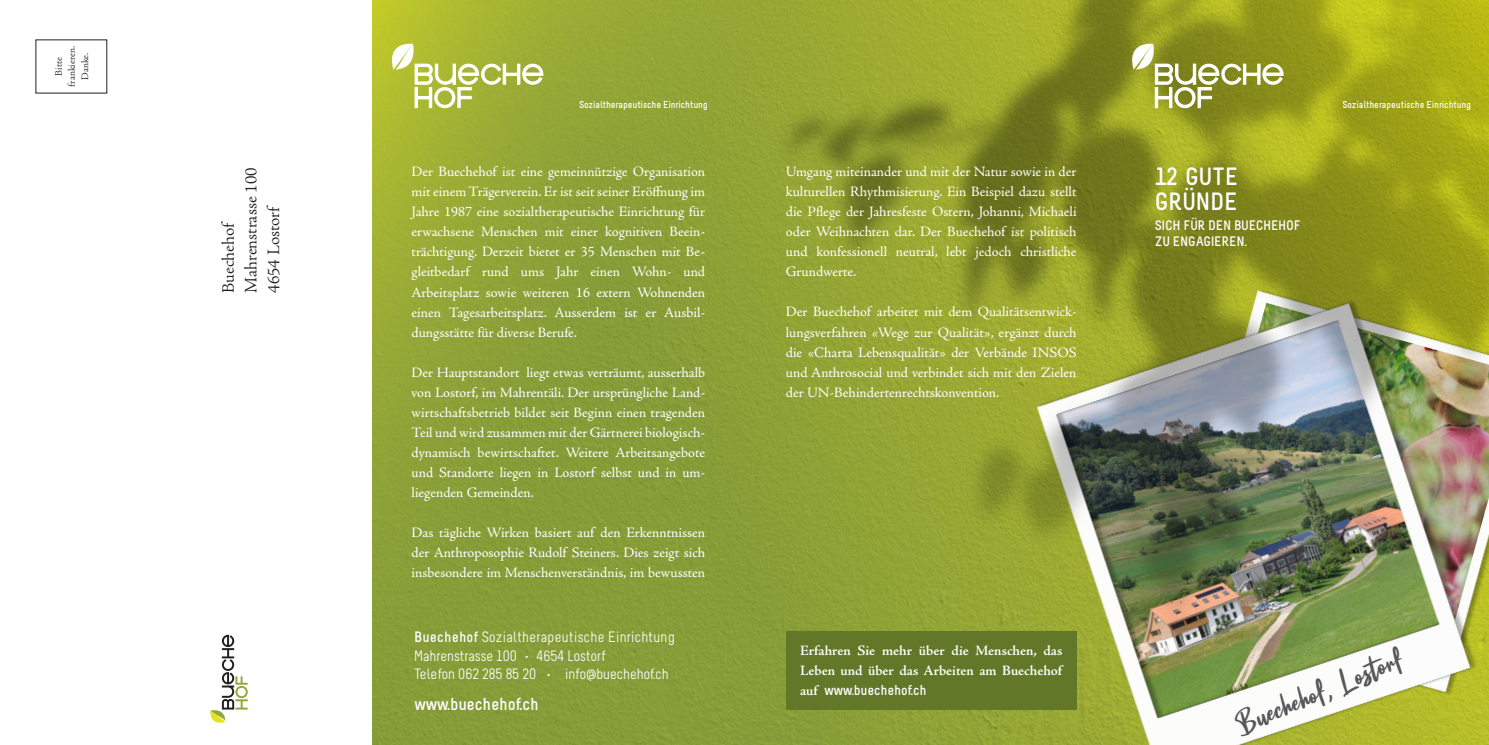
<style>
.page{position:relative;width:1489px;height:745px;background:#fff}
.page>*{position:absolute;margin:0;border:0;box-sizing:border-box;transform-origin:0 0}
.t1{font:32.38px "Kontak";color:#57585a}
.t2{font:700 25px/25.5px "Melbourne";color:#fff}
.t3{font:300 17.5px/22.5px "Adobe Jenson Pro";letter-spacing:-.005em;color:#231f20}
.t4{font:700 17.5px "Melbourne";color:#fff}
.t5{font:15px/18.8px "Melbourne";color:#fff}
.t6{font:14.38px/20px "Adobe Jenson Pro";color:#fff;text-align:justify}
.t7{font:600 14.38px/20px "Adobe Jenson Pro";letter-spacing:-.005em;color:#fff}
.t8{font:700 14.38px "Melbourne";color:#fff}
.t9{font:700 13.75px/15.5px "Melbourne";color:#fff}
.t10{font:700 10px "Melbourne";color:#fff}
.t11{font:300 10px/13.1px "Adobe Jenson Pro";letter-spacing:-.005em;color:#231f20;text-align:center}
.s1{font-weight:700}
.s2{font-family:"Adobe Jenson Pro";font-weight:600}
</style>
<div class="page">
<div style="left:372px;top:0;width:1116px;height:744px;background:linear-gradient(to bottom,#afbc31,#7c953b)"></div>
<img style="left:497px;top:0;width:991px;height:744px">
<div style="left:786px;top:630px;width:290px;height:79px;background:#627828"></div>
<svg style="left:1127px;top:43px;width:156px;height:65px"></svg>
<svg style="left:387px;top:43px;width:156px;height:65px"></svg>
<svg style="left:210px;top:634px;width:38px;height:89px"></svg>
<p class="t11" style="left:52px;top:86px;width:42px;rotate:-90deg">Bitte frankieren.<br>Danke.</p>
<p class="t3" style="left:217px;top:292px;width:127px;rotate:-90deg">Buechehof<br>Mahrenstrasse 100<br>4654 Lostorf</p>
<p class="t10" style="left:579px;top:99px;width:130px">Sozialtherapeutische Einrichtung</p>
<p class="t10" style="left:1342px;top:99px;width:130px">Sozialtherapeutische Einrichtung</p>
<p class="t6" style="left:411px;top:162px;width:295px">Der Buechehof ist eine gemeinnützige Organisation mit einem Trägerverein. Er ist seit seiner Eröffnung im Jahre 1987 eine sozialtherapeutische Einrichtung für erwachsene Menschen mit einer kognitiven Beein&shy;trächtigung. Derzeit bietet er 35 Menschen mit Be&shy;gleitbedarf rund ums Jahr einen Wohn- und Arbeitsplatz sowie weiteren 16 extern Wohnenden einen Tagesarbeitsplatz. Ausserdem ist er Ausbil&shy;dungsstätte für diverse Berufe.</p>
<p class="t6" style="left:411px;top:362px;width:295px">Der Hauptstandort liegt etwas verträumt, ausserhalb von Lostorf, im Mahrentäli. Der ursprüngliche Land&shy;wirtschaftsbetrieb bildet seit Beginn einen tragenden Teil und wird zusammen mit der Gärtnerei biologisch&shy;dynamisch bewirtschaftet. Weitere Arbeitsangebote und Standorte liegen in Lostorf selbst und in um&shy;liegenden Gemeinden.</p>
<p class="t6" style="left:411px;top:522px;width:295px">Das tägliche Wirken basiert auf den Erkenntnissen der Anthroposophie Rudolf Steiners. Dies zeigt sich insbesondere im Menschenverständnis, im bewussten</p>
<p class="t5" style="left:414px;top:628px;width:262px"><span class="s1">Buechehof</span> Sozialtherapeutische Einrichtung<br>Mahrenstrasse 100 • 4654 Lostorf<br>Telefon 062 285 85 20 • info@buechehof.ch</p>
<p class="t4" style="left:414px;top:692px;width:126px">www.buechehof.ch</p>
<p class="t6" style="left:785px;top:162px;width:292px">Umgang miteinander und mit der Natur sowie in der kulturellen Rhythmisierung. Ein Beispiel dazu stellt die Pflege der Jahresfeste Ostern, Johanni, Michaeli oder Weihnachten dar. Der Buechehof ist politisch und konfessionell neutral, lebt jedoch christliche Grundwerte.</p>
<p class="t6" style="left:785px;top:302px;width:292px">Der Buechehof arbeitet mit dem Qualitätsentwick&shy;lungsverfahren «Wege zur Qualität», ergänzt durch die «Charta Lebensqualität» der Verbände INSOS und Anthrosocial und verbindet sich mit den Zielen der UN-Behindertenrechtskonvention.</p>
<h2 class="t2" style="left:1154px;top:163px;width:84px">12 GUTE<br>GRÜNDE</h2>
<p class="t9" style="left:1154px;top:217px;width:147px">SICH FÜR DEN BUECHEHOF<br>ZU ENGAGIEREN.</p>
<p class="t7" style="left:800px;top:640px;width:264px">Erfahren Sie mehr über die Menschen, das<br>Leben und über das Arbeiten am Buechehof</p>
<p class="t8" style="left:800px;top:681px;width:128px"><span class="s2">auf</span> www.buechehof.ch</p>
<h1 class="t1" style="left:1228px;top:707px;width:180px;rotate:-23deg">Buechehof, Lostorf</h1>
</div>
